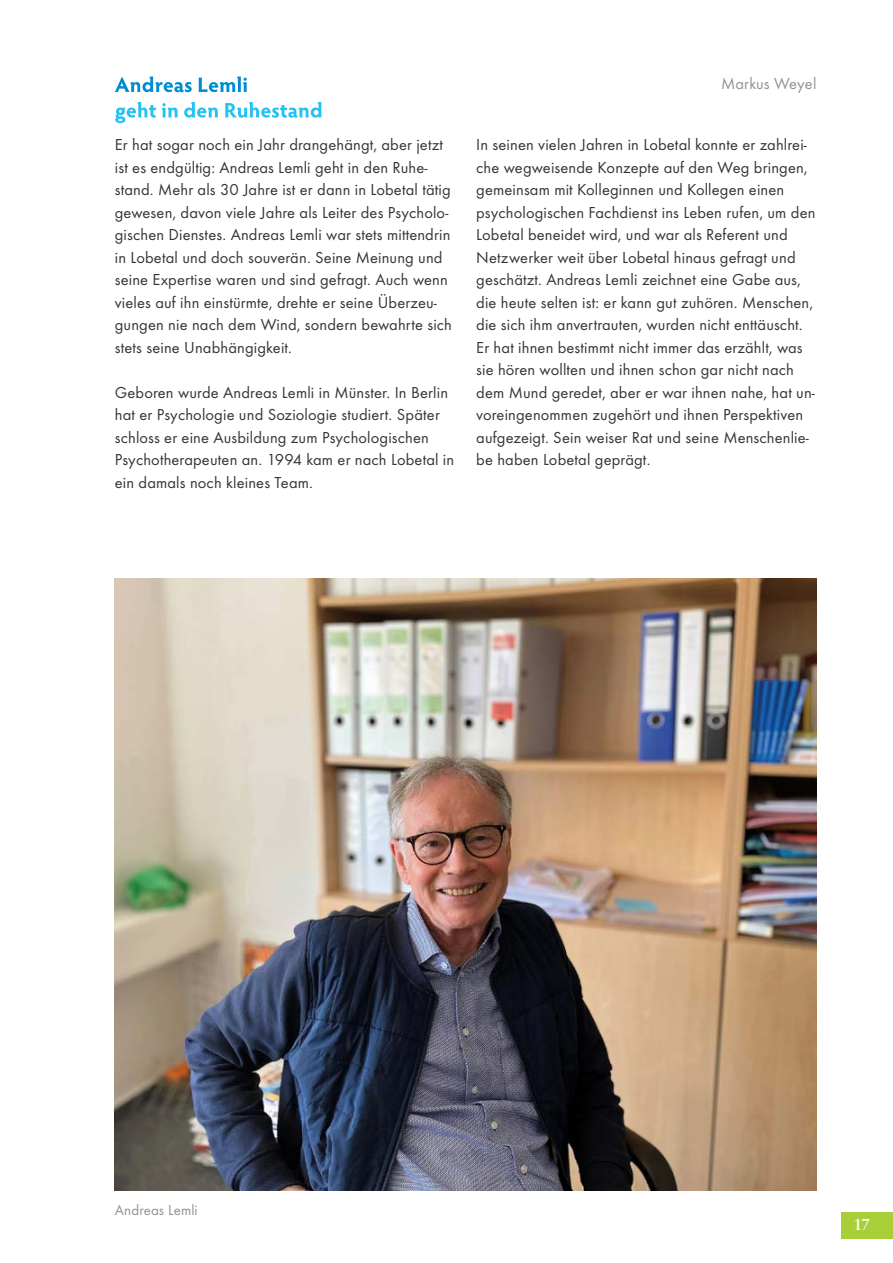
<style>
.page{position:relative;width:893px;height:1263px;background:#fff}
.page>*{position:absolute;margin:0;border:0;box-sizing:border-box;transform-origin:0 0}
.t1{font:16.5px/22.5px "Function";letter-spacing:.01em;color:#363536}
.t2{font:16.5px "Function";letter-spacing:.01em;color:#909295}
.t3{font:500 16.5px "Savoy";color:#fff}
.t4{font:15px "Function";letter-spacing:.01em;color:#909295}
</style>
<div class="page">
<div style="left:842px;top:1212px;width:51px;height:27px;background:#a9cf38"></div>
<img style="left:115px;top:578px;width:701px;height:613px">
<svg style="left:115px;top:102px;width:206px;height:21px"></svg>
<svg style="left:115px;top:77px;width:132px;height:15px"></svg>
<p class="t1" style="left:115px;top:133px;width:339px">Er hat sogar noch ein Jahr drangehängt, aber jetzt ist es endgültig: Andreas Lemli geht in den Ruhe&shy;stand. Mehr als 30 Jahre ist er dann in Lobetal tätig gewesen, davon viele Jahre als Leiter des Psycholo&shy;gischen Dienstes. Andreas Lemli war stets mittendrin in Lobetal und doch souverän. Seine Meinung und seine Expertise waren und sind gefragt. Auch wenn vieles auf ihn einstürmte, drehte er seine Überzeu&shy;gungen nie nach dem Wind, sondern bewahrte sich stets seine Unabhängigkeit.</p>
<p class="t1" style="left:115px;top:381px;width:341px">Geboren wurde Andreas Lemli in Münster. In Berlin hat er Psychologie und Soziologie studiert. Später schloss er eine Ausbildung zum Psychologischen Psychotherapeuten an. 1994 kam er nach Lobetal in ein damals noch kleines Team.</p>
<p class="t2" style="left:721px;top:74px;width:97px">Markus Weyel</p>
<p class="t1" style="left:476px;top:133px;width:341px">In seinen vielen Jahren in Lobetal konnte er zahlrei&shy;che wegweisende Konzepte auf den Weg bringen, gemeinsam mit Kolleginnen und Kollegen einen psychologischen Fachdienst ins Leben rufen, um den Lobetal beneidet wird, und war als Referent und Netzwerker weit über Lobetal hinaus gefragt und geschätzt. Andreas Lemli zeichnet eine Gabe aus, die heute selten ist: er kann gut zuhören. Menschen, die sich ihm anvertrauten, wurden nicht enttäuscht.<br>Er hat ihnen bestimmt nicht immer das erzählt, was sie hören wollten und ihnen schon gar nicht nach dem Mund geredet, aber er war ihnen nahe, hat un&shy;voreingenommen zugehört und ihnen Perspektiven aufgezeigt. Sein weiser Rat und seine Menschenlie&shy;be haben Lobetal geprägt.</p>
<p class="t4" style="left:115px;top:1201px;width:84px">Andreas Lemli</p>
<p class="t3" style="left:854px;top:1215px;width:18px">17</p>
</div>
